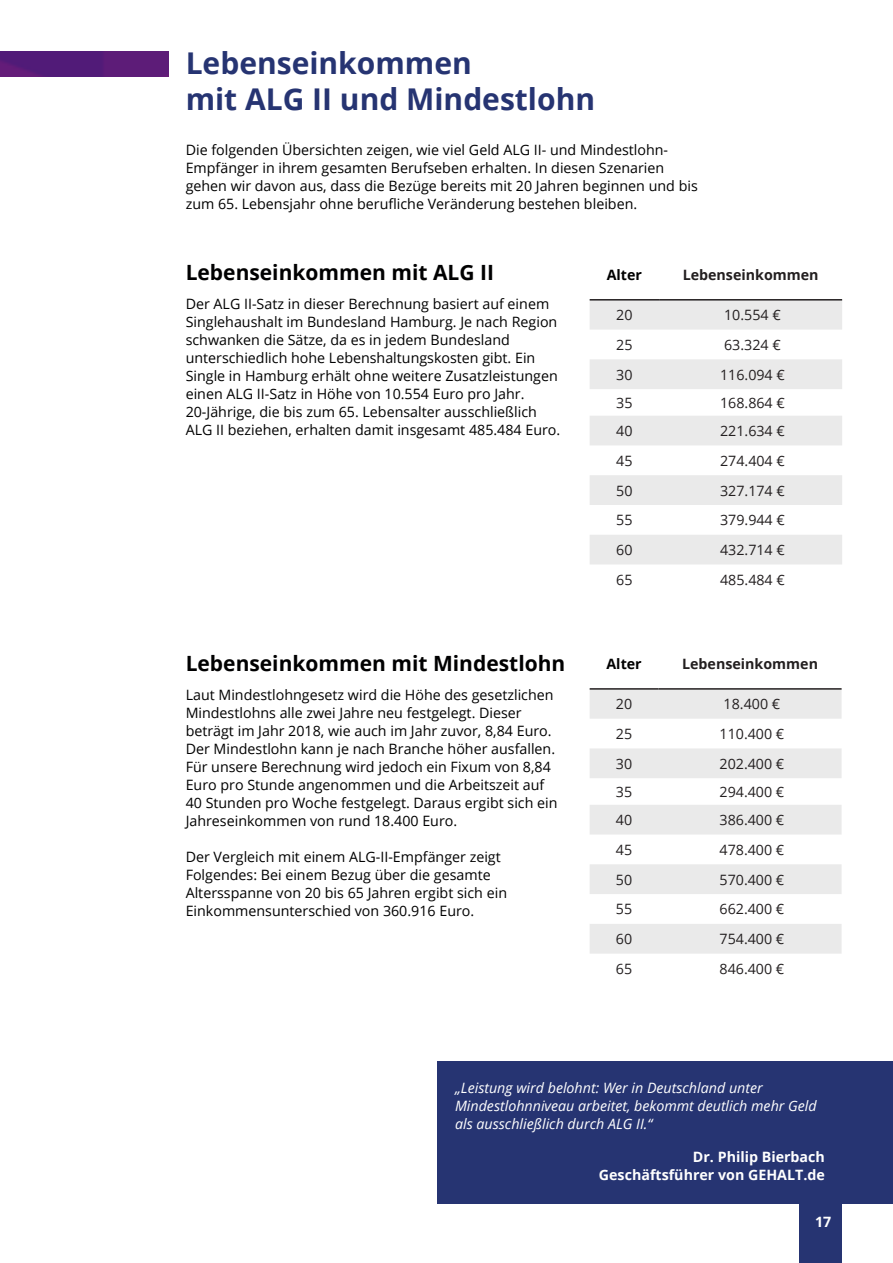
<style>
.page{position:relative;width:893px;height:1263px;background:#fff}
.page>*{position:absolute;margin:0;border:0;box-sizing:border-box;transform-origin:0 0}
.t1{font:700 30px "Open Sans";color:#263472}
.t2{font:700 21px "Open Sans";color:#000001}
.t3{font:14.25px/18px "Open Sans";color:#000001}
.t4{font:14.25px "Open Sans";color:#231f20}
.t5{font:italic 14.25px/18px "Open Sans";color:#fff}
.t6{font:700 14.25px "Open Sans";color:#fff}
.t7{font:700 14.25px "Open Sans";color:#231f20}
.t8{font:700 14.25px "Open Sans";color:#000}
</style>
<div class="page">
<div style="left:799px;top:1196px;width:43px;height:67px;background:#263472"></div>
<img style="left:0;top:51px;width:169px;height:26px">
<div style="left:438px;top:1061px;width:455px;height:143px;background:#263472"></div>
<svg style="left:590px;top:301px;width:252px;height:263px;fill:#eaeaea"></svg>
<hr style="left:590px;top:299px;width:69px;height:2px;background:#231f20">
<hr style="left:659px;top:299px;width:183px;height:2px;background:#231f20">
<svg style="left:590px;top:690px;width:252px;height:264px;fill:#eaeaea"></svg>
<hr style="left:590px;top:688px;width:69px;height:2px;background:#231f20">
<hr style="left:659px;top:688px;width:183px;height:2px;background:#231f20">
<p class="t1" style="left:186px;top:42px;width:288px">Lebenseinkommen</p>
<p class="t1" style="left:186px;top:78px;width:411px">mit ALG II und Mindestlohn</p>
<p class="t3" style="left:186px;top:141px;width:514px">Die folgenden Übersichten zeigen, wie viel Geld ALG II- und Mindestlohn-Empfänger in ihrem gesamten Berufseben erhalten. In diesen Szenarien gehen wir davon aus, dass die Bezüge bereits mit 20 Jahren beginnen und bis zum 65. Lebensjahr ohne berufliche Veränderung bestehen bleiben.</p>
<p class="t2" style="left:186px;top:257px;width:310px">Lebenseinkommen mit ALG II</p>
<p class="t3" style="left:186px;top:294px;width:374px">Der ALG II-Satz in dieser Berechnung basiert auf einem Singlehaushalt im Bundesland Hamburg. Je nach Region schwanken die Sätze, da es in jedem Bundesland unterschiedlich hohe Lebenshaltungskosten gibt. Ein Single in Hamburg erhält ohne weitere Zusatzleistungen einen ALG II-Satz in Höhe von 10.554 Euro pro Jahr.<br>20-Jährige, die bis zum 65. Lebensalter ausschließlich</p>
<p class="t3" style="left:186px;top:420px;width:376px">ALG II beziehen, erhalten damit insgesamt 485.484 Euro.</p>
<p class="t2" style="left:186px;top:648px;width:381px">Lebenseinkommen mit Mindestlohn</p>
<p class="t3" style="left:186px;top:685px;width:373px">Laut Mindestlohngesetz wird die Höhe des gesetzlichen Mindestlohns alle zwei Jahre neu festgelegt. Dieser beträgt im Jahr 2018, wie auch im Jahr zuvor, 8,84 Euro.<br>Der Mindestlohn kann je nach Branche höher ausfallen.<br>Für unsere Berechnung wird jedoch ein Fixum von 8,84<br>Euro pro Stunde angenommen und die Arbeitszeit auf 40 Stunden pro Woche festgelegt. Daraus ergibt sich ein Jahreseinkommen von rund 18.400 Euro.</p>
<p class="t3" style="left:186px;top:847px;width:323px">Der Vergleich mit einem ALG-II-Empfänger zeigt Folgendes: Bei einem Bezug über die gesamte Altersspanne von 20 bis 65 Jahren ergibt sich ein Einkommensunterschied von 360.916 Euro.</p>
<p class="t8" style="left:607px;top:264px;width:37px">Alter</p>
<p class="t7" style="left:683px;top:264px;width:137px">Lebenseinkommen</p>
<p class="t4" style="left:616px;top:305px;width:18px">20</p>
<p class="t4" style="left:724px;top:305px;width:58px">10.554 €</p>
<p class="t4" style="left:616px;top:335px;width:18px">25</p>
<p class="t4" style="left:724px;top:335px;width:58px">63.324 €</p>
<p class="t4" style="left:616px;top:365px;width:18px">30</p>
<p class="t4" style="left:720px;top:365px;width:66px">116.094 €</p>
<p class="t4" style="left:616px;top:393px;width:18px">35</p>
<p class="t4" style="left:720px;top:393px;width:66px">168.864 €</p>
<p class="t4" style="left:616px;top:421px;width:18px">40</p>
<p class="t4" style="left:720px;top:421px;width:66px">221.634 €</p>
<p class="t4" style="left:616px;top:451px;width:18px">45</p>
<p class="t4" style="left:720px;top:451px;width:66px">274.404 €</p>
<p class="t4" style="left:616px;top:481px;width:18px">50</p>
<p class="t4" style="left:720px;top:481px;width:66px">327.174 €</p>
<p class="t4" style="left:616px;top:510px;width:18px">55</p>
<p class="t4" style="left:720px;top:510px;width:66px">379.944 €</p>
<p class="t4" style="left:616px;top:540px;width:18px">60</p>
<p class="t4" style="left:720px;top:540px;width:66px">432.714 €</p>
<p class="t4" style="left:616px;top:570px;width:18px">65</p>
<p class="t4" style="left:720px;top:570px;width:66px">485.484 €</p>
<p class="t8" style="left:606px;top:654px;width:37px">Alter</p>
<p class="t7" style="left:682px;top:654px;width:137px">Lebenseinkommen</p>
<p class="t4" style="left:616px;top:694px;width:18px">20</p>
<p class="t4" style="left:724px;top:694px;width:58px">18.400 €</p>
<p class="t4" style="left:616px;top:724px;width:18px">25</p>
<p class="t4" style="left:719px;top:724px;width:66px">110.400 €</p>
<p class="t4" style="left:616px;top:754px;width:18px">30</p>
<p class="t4" style="left:719px;top:754px;width:66px">202.400 €</p>
<p class="t4" style="left:616px;top:782px;width:18px">35</p>
<p class="t4" style="left:719px;top:782px;width:66px">294.400 €</p>
<p class="t4" style="left:616px;top:810px;width:18px">40</p>
<p class="t4" style="left:719px;top:810px;width:66px">386.400 €</p>
<p class="t4" style="left:616px;top:840px;width:18px">45</p>
<p class="t4" style="left:719px;top:840px;width:66px">478.400 €</p>
<p class="t4" style="left:616px;top:870px;width:18px">50</p>
<p class="t4" style="left:719px;top:870px;width:66px">570.400 €</p>
<p class="t4" style="left:616px;top:899px;width:18px">55</p>
<p class="t4" style="left:719px;top:899px;width:66px">662.400 €</p>
<p class="t4" style="left:616px;top:929px;width:18px">60</p>
<p class="t4" style="left:719px;top:929px;width:66px">754.400 €</p>
<p class="t4" style="left:616px;top:959px;width:18px">65</p>
<p class="t4" style="left:719px;top:959px;width:66px">846.400 €</p>
<p class="t5" style="left:455px;top:1078px;width:363px">„Leistung wird belohnt: Wer in Deutschland unter<br>Mindestlohnniveau arbeitet, bekommt deutlich mehr Geld als ausschließlich durch ALG II.“</p>
<p class="t6" style="left:693px;top:1146px;width:133px">Dr. Philip Bierbach</p>
<p class="t6" style="left:599px;top:1164px;width:228px">Geschäftsführer von GEHALT.de</p>
<p class="t6" style="left:815px;top:1212px;width:18px">17</p>
</div>
